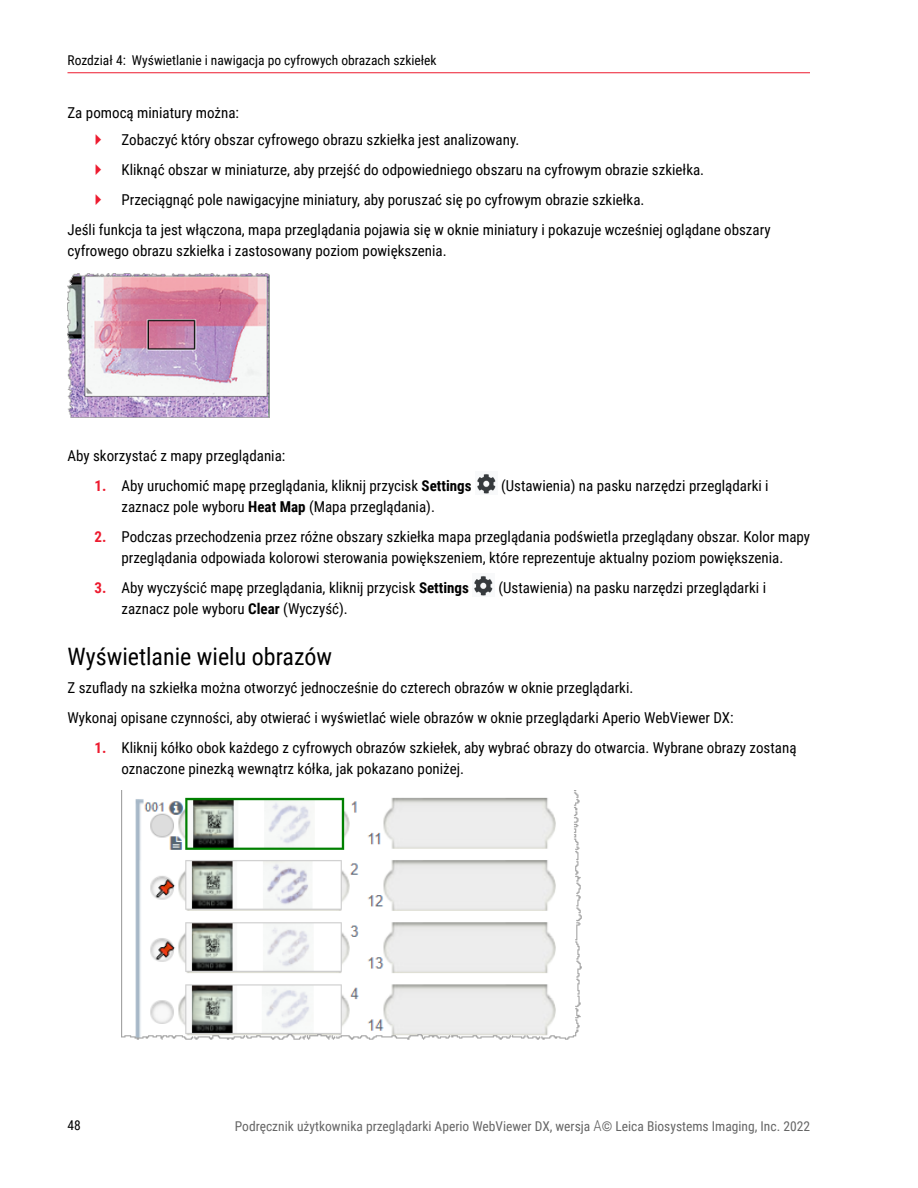
<style>
.page{position:relative;width:918px;height:1188px;background:#fff}
.page>*{position:absolute;margin:0;border:0;box-sizing:border-box;transform-origin:0 0}
.t1{font:24px "Roboto Condensed";color:#000}
.t2{font:15px/21px "Roboto Condensed";color:#000}
.t3{font:13.5px "Roboto Condensed";color:#666}
.t4{font:13.5px "Roboto Condensed";color:#000}
.s1{font-weight:700;color:#ed1b2f}
.s2{font-weight:700}
.s3{font-weight:300;font-size:15px}
</style>
<div class="page">
<hr style="left:68px;top:72px;width:742px;height:1px;background:#ed1b2f">
<img style="left:68px;top:273px;width:202px;height:145px">
<img style="left:477px;top:473px;width:19px;height:21px">
<img style="left:474px;top:575px;width:19px;height:21px">
<img style="left:122px;top:791px;width:460px;height:249px">
<p class="t4" style="left:68px;top:51px;width:371px">Rozdział 4: Wyświetlanie i nawigacja po cyfrowych obrazach szkiełek</p>
<p class="t2" style="left:122px;top:98px;width:399px;line-height:27.8px;text-indent:-54px">Za pomocą miniatury można:<br>Zobaczyć który obszar cyfrowego obrazu szkiełka jest analizowany.</p>
<p class="t2" style="left:122px;top:159px;width:584px">Kliknąć obszar w miniaturze, aby przejść do odpowiedniego obszaru na cyfrowym obrazie szkiełka.</p>
<p class="t2" style="left:122px;top:189px;width:525px">Przeciągnąć pole nawigacyjne miniatury, aby poruszać się po cyfrowym obrazie szkiełka.</p>
<p class="t2" style="left:68px;top:219px;width:705px">Jeśli funkcja ta jest włączona, mapa przeglądania pojawia się w oknie miniatury i pokazuje wcześniej oglądane obszary</p>
<p class="t2" style="left:68px;top:240px;width:381px">cyfrowego obrazu szkiełka i zastosowany poziom powiększenia.</p>
<p class="t2" style="left:68px;top:444px;width:219px">Aby skorzystać z mapy przeglądania:</p>
<p class="t2" style="left:94px;top:474px;width:379px"><span class="s1">1.</span> Aby uruchomić mapę przeglądania, kliknij przycisk <span class="s2">Settings</span></p>
<p class="t2" style="left:501px;top:474px;width:269px">(Ustawienia) na pasku narzędzi przeglądarki i</p>
<p class="t2" style="left:122px;top:495px;width:315px">zaznacz pole wyboru <span class="s2">Heat Map</span> (Mapa przeglądania).</p>
<p class="t2" style="left:95px;top:525px;width:717px;text-align:center"><span class="s1">2.</span> Podczas przechodzenia przez różne obszary szkiełka mapa przeglądania podświetla przeglądany obszar. Kolor mapy przeglądania odpowiada kolorowi sterowania powiększeniem, które reprezentuje aktualny poziom powiększenia.</p>
<p class="t2" style="left:95px;top:576px;width:376px"><span class="s1">3.</span> Aby wyczyścić mapę przeglądania, kliknij przycisk <span class="s2">Settings</span></p>
<p class="t2" style="left:498px;top:576px;width:269px">(Ustawienia) na pasku narzędzi przeglądarki i</p>
<p class="t2" style="left:122px;top:597px;width:228px">zaznacz pole wyboru <span class="s2">Clear</span> (Wyczyść).</p>
<h1 class="t1" style="left:68px;top:639px;width:266px">Wyświetlanie wielu obrazów</h1>
<p class="t2" style="left:68px;top:672px;width:668px;line-height:30px">Z szuflady na szkiełka można otworzyć jednocześnie do czterech obrazów w oknie przeglądarki.<br>Wykonaj opisane czynności, aby otwierać i wyświetlać wiele obrazów w oknie przeglądarki Aperio WebViewer DX:</p>
<p class="t2" style="left:122px;top:736px;width:677px;text-indent:-27px"><span class="s1">1.</span> Kliknij kółko obok każdego z cyfrowych obrazów szkiełek, aby wybrać obrazy do otwarcia. Wybrane obrazy zostaną oznaczone pinezką wewnątrz kółka, jak pokazano poniżej.</p>
<p class="t4" style="left:67px;top:1116px;width:15px">48</p>
<p class="t3" style="left:235px;top:1117px;width:577px">Podręcznik użytkownika przeglądarki Aperio WebViewer DX, wersja <span class="s3">A</span>© Leica Biosystems Imaging, Inc. 2022</p>
</div>
